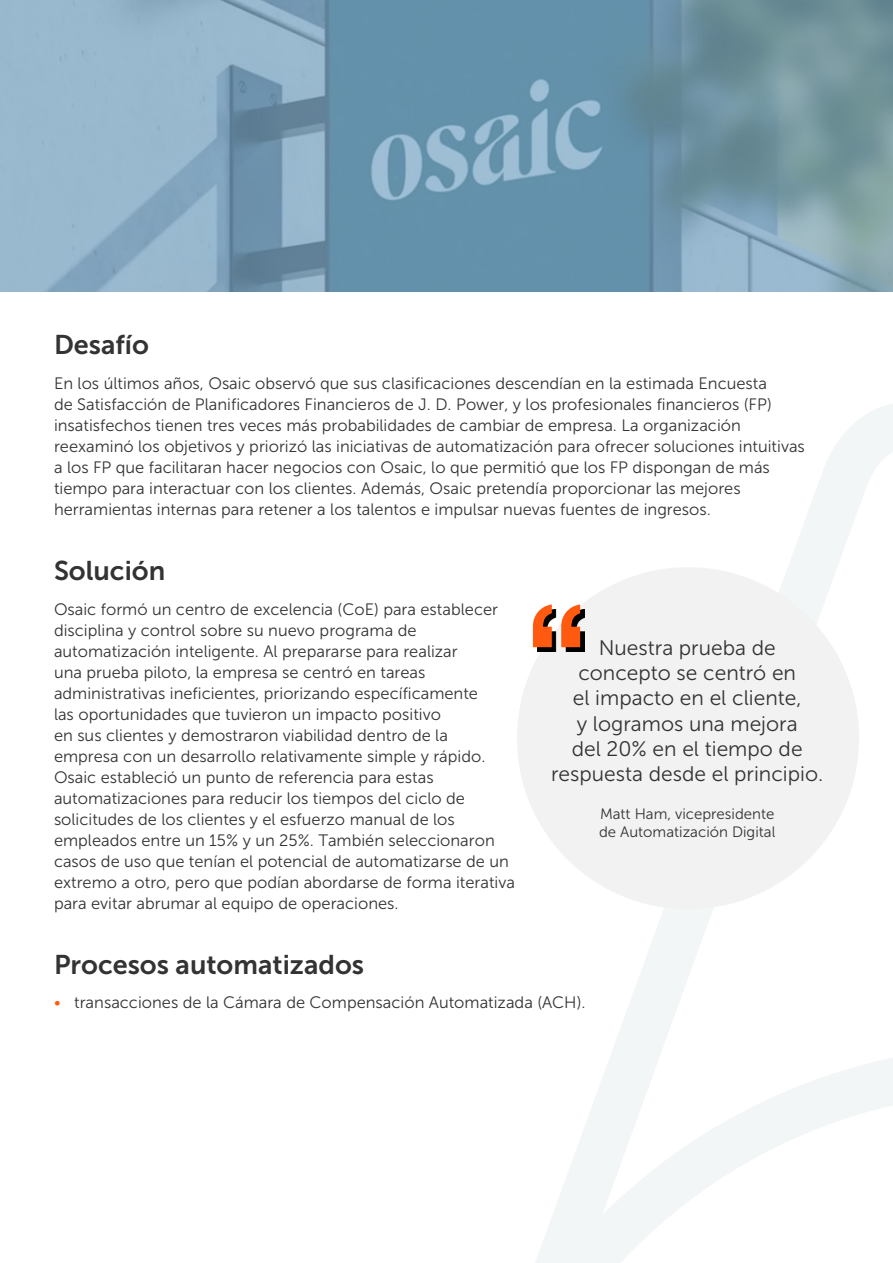
<style>
.page{position:relative;width:893px;height:1263px;background:#fff}
.page>*{position:absolute;margin:0;border:0;box-sizing:border-box;transform-origin:0 0}
.t1{font:27px "Museo Sans 700";color:#333}
.t2{font:21px/25.2px "Museo Sans 300";color:#333;text-align:center}
.Body{font:16.5px/21px "Museo Sans 300";color:#333}
.Quote_Title___Compan{font:15px/18px "Museo Sans 300";color:#333}
.s1{color:#ff5a10}
</style>
<div class="page">
<svg style="left:532px;top:404px;width:361px;height:859px"></svg>
<div style="left:517px;top:567px;width:342px;height:342px;background:#f2f2f2;border-radius:50%"></div>
<img style="left:0;top:0;width:893px;height:291px">
<svg style="left:537px;top:609px;width:47px;height:42px"></svg>
<svg style="left:533px;top:604px;width:47px;height:43px"></svg>
<h1 class="t1" style="left:54px;top:330px;width:96px">Desafío</h1>
<p class="Body" style="left:54px;top:373px;width:752px">En los últimos años, Osaic observó que sus clasificaciones descendían en la estimada Encuesta<br>de Satisfacción de Planificadores Financieros de J. D. Power, y los profesionales financieros (FP) insatisfechos tienen tres veces más probabilidades de cambiar de empresa. La organización reexaminó los objetivos y priorizó las iniciativas de automatización para ofrecer soluciones intuitivas a los FP que facilitaran hacer negocios con Osaic, lo que permitió que los FP dispongan de más tiempo para interactuar con los clientes. Además, Osaic pretendía proporcionar las mejores herramientas internas para retener a los talentos e impulsar nuevas fuentes de ingresos.</p>
<h1 class="t1" style="left:54px;top:556px;width:113px">Solución</h1>
<p class="Body" style="left:54px;top:599px;width:462px">Osaic formó un centro de excelencia (CoE) para establecer disciplina y control sobre su nuevo programa de automatización inteligente. Al prepararse para realizar<br>una prueba piloto, la empresa se centró en tareas administrativas ineficientes, priorizando específicamente<br>las oportunidades que tuvieron un impacto positivo<br>en sus clientes y demostraron viabilidad dentro de la empresa con un desarrollo relativamente simple y rápido.<br>Osaic estableció un punto de referencia para estas automatizaciones para reducir los tiempos del ciclo de solicitudes de los clientes y el esfuerzo manual de los empleados entre un 15% y un 25%. También seleccionaron casos de uso que tenían el potencial de automatizarse de un extremo a otro, pero que podían abordarse de forma iterativa para evitar abrumar al equipo de operaciones.</p>
<p class="t2" style="left:551px;top:635px;width:274px">Nuestra prueba de concepto se centró en<br>el impacto en el cliente,<br>y logramos una mejora<br>del 20% en el tiempo de respuesta desde el principio.</p>
<p class="Quote_Title___Compan" style="left:599px;top:805px;width:178px">Matt Ham, vicepresidente de Automatización Digital</p>
<h1 class="t1" style="left:54px;top:950px;width:312px">Procesos automatizados</h1>
<p class="Body" style="left:54px;top:992px;width:533px"><span class="s1">•</span> transacciones de la Cámara de Compensación Automatizada (ACH).</p>
</div>
